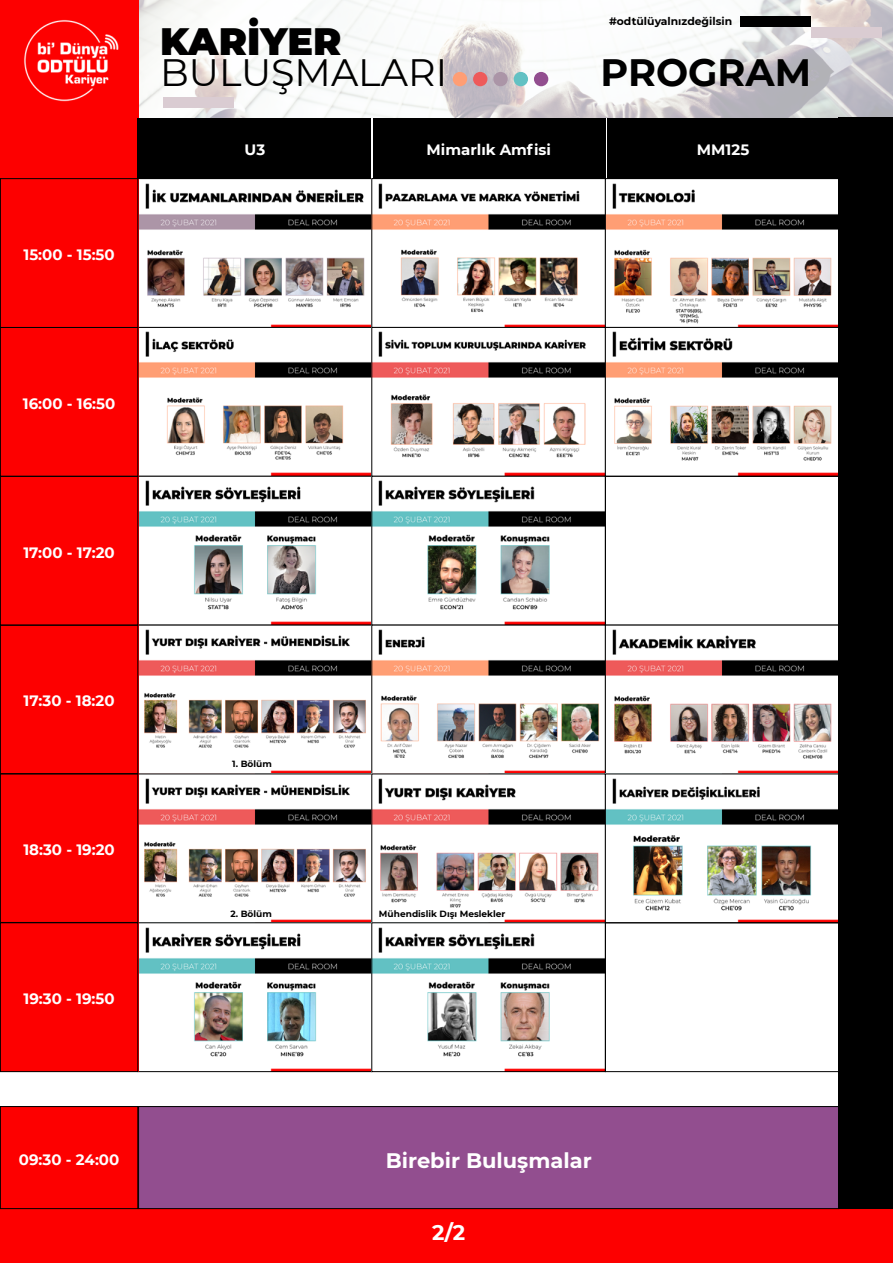
<style>
.page{position:relative;width:893px;height:1263px;background:#fff}
.page>*{position:absolute;margin:0;border:0;box-sizing:border-box;transform-origin:0 0}
.t1{font:38.1px "Montserrat";color:#000}
.t2{font:900 38.1px "Montserrat";color:#000}
.t3{font:700 38.1px "Montserrat";color:#000}
.t4{font:700 21px "Montserrat";color:#fff}
.t5{font:700 15px "Montserrat";color:#fff}
.t6{font:700 10.8px "Montserrat";color:#000}
.t7{font:700 9px "Montserrat";color:#000}
</style>
<div class="page">
<div style="left:0;top:1209px;width:893px;height:54px;background:#fd0000"></div>
<svg style="left:138px;top:0;width:755px;height:118px"></svg>
<svg style="left:0;top:0;width:138px;height:118px;background:#fd1616"></svg>
<div style="left:811px;top:27px;width:71px;height:11px;background:#daccd2"></div>
<div style="left:163px;top:97px;width:71px;height:11px;background:#daccd2"></div>
<div style="left:740px;top:16px;width:71px;height:11px;background:#000"></div>
<div style="left:453px;top:72px;width:14px;height:14px;background:#ff9e74;border-radius:50%"></div>
<div style="left:473px;top:72px;width:14px;height:14px;background:#ee5a5a;border-radius:50%"></div>
<div style="left:493px;top:72px;width:15px;height:14px;background:#ab95a7;border-radius:50%"></div>
<div style="left:514px;top:72px;width:14px;height:14px;background:#62c1c3;border-radius:50%"></div>
<div style="left:534px;top:72px;width:14px;height:14px;background:#924e8f;border-radius:50%"></div>
<img style="left:140px;top:183px;width:464px;height:887px">
<div style="left:138px;top:327px;width:234px;height:150px;border:1px solid #000"></div>
<div style="left:138px;top:476px;width:234px;height:149px;border:1px solid #000"></div>
<div style="left:138px;top:922px;width:234px;height:150px;border:1px solid #000"></div>
<div style="left:371px;top:327px;width:235px;height:150px;border:1px solid #000"></div>
<div style="left:371px;top:476px;width:235px;height:149px;border:1px solid #000"></div>
<div style="left:371px;top:922px;width:235px;height:150px;border:1px solid #000"></div>
<img style="left:607px;top:183px;width:230px;height:292px">
<div style="left:605px;top:178px;width:234px;height:150px;border:1px solid #000"></div>
<div style="left:605px;top:327px;width:234px;height:150px;border:1px solid #000"></div>
<div style="left:605px;top:476px;width:234px;height:149px;border:1px solid #000"></div>
<img style="left:607px;top:629px;width:230px;height:292px">
<div style="left:605px;top:625px;width:234px;height:149px;border:1px solid #000"></div>
<div style="left:605px;top:773px;width:234px;height:150px;border:1px solid #000"></div>
<div style="left:605px;top:922px;width:234px;height:150px;border:1px solid #000"></div>
<div style="left:138px;top:1106px;width:701px;height:103px;background:#924e8f;border:1px solid #000"></div>
<div style="left:0;top:118px;width:138px;height:954px;background:#fd0000"></div>
<div style="left:0;top:625px;width:138px;height:149px;border:1px solid #000"></div>
<div style="left:0;top:922px;width:138px;height:150px;border:1px solid #000"></div>
<div style="left:0;top:1106px;width:138px;height:102px;background:#fd0000"></div>
<div style="left:0;top:1106px;width:138px;height:103px;border:1px solid #000"></div>
<div style="left:0;top:773px;width:138px;height:150px;border:1px solid #000"></div>
<div style="left:0;top:327px;width:138px;height:150px;border:1px solid #000"></div>
<div style="left:0;top:178px;width:138px;height:150px;border:1px solid #000"></div>
<div style="left:839px;top:118px;width:54px;height:1091px;background:#000"></div>
<div style="left:138px;top:118px;width:233px;height:61px;background:#000"></div>
<div style="left:373px;top:118px;width:232px;height:61px;background:#000"></div>
<div style="left:607px;top:118px;width:230px;height:61px;background:#000"></div>
<p class="t5" style="left:23px;top:244px;width:93px">15:00 - 15:50</p>
<p class="t6" style="left:609px;top:14px;width:125px">#odtülüyalnızdeğilsin</p>
<h1 class="t2" style="left:160px;top:12px;width:183px">KARİYER</h1>
<h1 class="t1" style="left:160px;top:47px;width:289px">BULUŞMALARI</h1>
<h1 class="t3" style="left:601px;top:45px;width:212px">PROGRAM</h1>
<p class="t5" style="left:245px;top:139px;width:22px">U3</p>
<p class="t5" style="left:427px;top:139px;width:126px">Mimarlık Amfisi</p>
<p class="t5" style="left:697px;top:139px;width:54px">MM125</p>
<p class="t5" style="left:23px;top:393px;width:94px">16:00 - 16:50</p>
<p class="t5" style="left:23px;top:541px;width:93px">17:00 - 17:20</p>
<p class="t5" style="left:24px;top:690px;width:92px">17:30 - 18:20</p>
<p class="t5" style="left:23px;top:839px;width:93px">18:30 - 19:20</p>
<p class="t5" style="left:23px;top:988px;width:93px">19:30 - 19:50</p>
<p class="t7" style="left:232px;top:757px;width:41px">1. Bölüm</p>
<p class="t7" style="left:230px;top:907px;width:43px">2. Bölüm</p>
<p class="t7" style="left:379px;top:907px;width:128px">Mühendislik Dışı Meslekler</p>
<p class="t5" style="left:19px;top:1149px;width:102px">09:30 - 24:00</p>
<h2 class="t4" style="left:386px;top:1145px;width:208px">Birebir Buluşmalar</h2>
<h2 class="t4" style="left:432px;top:1217px;width:35px">2/2</h2>
</div>
